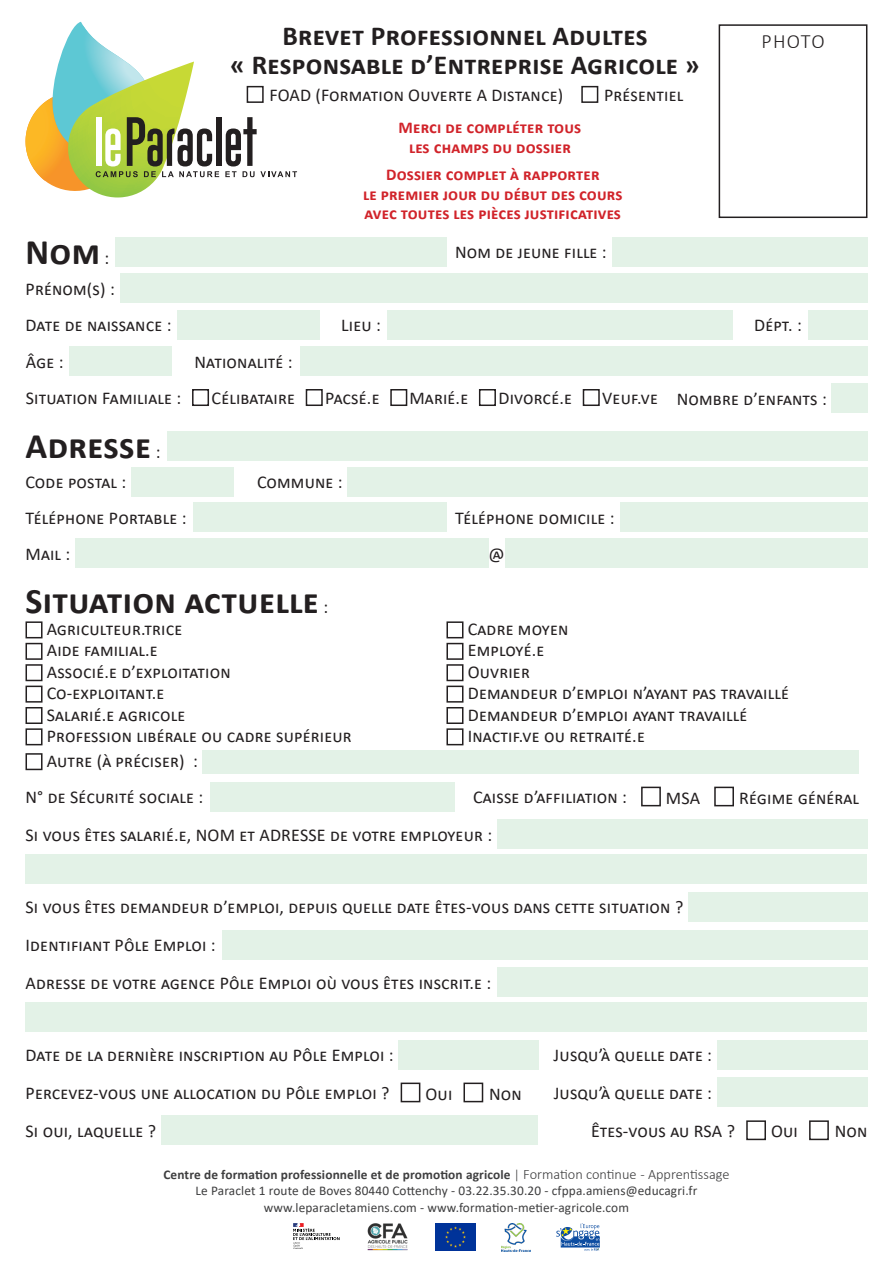
<style>
.page{position:relative;width:893px;height:1263px;background:#fff}
.page>*{position:absolute;margin:0;border:0;box-sizing:border-box;transform-origin:0 0}
.t1{font:700 36px "Calibri";letter-spacing:.01em;color:#231f20}
.t2{font:700 27.6px "Calibri";letter-spacing:.01em;color:#231f20}
.t3{font:300 20.25px "Calibri";letter-spacing:.05em;color:#231f20}
.t4{font:18px "Calibri";letter-spacing:.01em;color:#231f20}
.t5{font:700 16.5px "Calibri";letter-spacing:.01em;color:#d1232a}
.t6{font:13.35px "Calibri";letter-spacing:.01em;color:#3e3e3f}
.t7{font:700 13.35px "Calibri";color:#3e3e3f}
.s1{font-weight:400;font-size:18px}
.s2{font-weight:300}
.s3{font-weight:300;font-size:14.4px}
</style>
<div class="page">
<div style="left:216px;top:117px;width:6px;height:49px;background:#231f20"></div>
<svg style="left:225px;top:117px;width:72px;height:60px"></svg>
<svg style="left:26px;top:22px;width:193px;height:175px"></svg>
<div style="left:719px;top:24px;width:148px;height:194px;border:2px solid #231f20"></div>
<div style="left:612px;top:237px;width:255px;height:30px;background:#e3f2e7"></div>
<div style="left:115px;top:237px;width:331px;height:30px;background:#e3f2e7"></div>
<div style="left:178px;top:310px;width:142px;height:29px;background:#e3f2e7"></div>
<div style="left:387px;top:310px;width:346px;height:29px;background:#e3f2e7"></div>
<div style="left:808px;top:310px;width:59px;height:29px;background:#e3f2e7"></div>
<div style="left:120px;top:273px;width:747px;height:30px;background:#e3f2e7"></div>
<div style="left:69px;top:346px;width:103px;height:30px;background:#e3f2e7"></div>
<div style="left:300px;top:346px;width:567px;height:30px;background:#e3f2e7"></div>
<div style="left:831px;top:383px;width:36px;height:29px;background:#e3f2e7"></div>
<div style="left:390px;top:389px;width:17px;height:17px;border:2px solid #231f20"></div>
<div style="left:192px;top:389px;width:17px;height:17px;border:2px solid #231f20"></div>
<div style="left:479px;top:389px;width:17px;height:17px;border:1px solid #231f20"></div>
<div style="left:583px;top:389px;width:17px;height:17px;border:2px solid #231f20"></div>
<div style="left:306px;top:389px;width:17px;height:17px;border:2px solid #231f20"></div>
<div style="left:131px;top:467px;width:103px;height:29px;background:#e3f2e7"></div>
<div style="left:347px;top:467px;width:520px;height:29px;background:#e3f2e7"></div>
<div style="left:193px;top:502px;width:253px;height:30px;background:#e3f2e7"></div>
<div style="left:620px;top:502px;width:247px;height:30px;background:#e3f2e7"></div>
<div style="left:75px;top:538px;width:414px;height:30px;background:#e3f2e7"></div>
<div style="left:505px;top:538px;width:362px;height:30px;background:#e3f2e7"></div>
<div style="left:167px;top:431px;width:700px;height:30px;background:#e3f2e7"></div>
<div style="left:26px;top:686px;width:17px;height:17px;border:2px solid #231f20"></div>
<div style="left:26px;top:707px;width:17px;height:17px;border:2px solid #231f20"></div>
<div style="left:26px;top:728px;width:17px;height:17px;border:2px solid #231f20"></div>
<div style="left:446px;top:621px;width:17px;height:17px;border:2px solid #231f20"></div>
<div style="left:26px;top:621px;width:17px;height:17px;border:2px solid #231f20"></div>
<div style="left:26px;top:643px;width:17px;height:17px;border:2px solid #231f20"></div>
<div style="left:26px;top:664px;width:17px;height:17px;border:2px solid #231f20"></div>
<div style="left:446px;top:707px;width:17px;height:17px;border:2px solid #231f20"></div>
<div style="left:446px;top:728px;width:17px;height:17px;border:2px solid #231f20"></div>
<div style="left:446px;top:643px;width:17px;height:17px;border:2px solid #231f20"></div>
<div style="left:446px;top:664px;width:17px;height:17px;border:2px solid #231f20"></div>
<div style="left:446px;top:686px;width:17px;height:17px;border:2px solid #231f20"></div>
<div style="left:26px;top:753px;width:17px;height:17px;border:2px solid #231f20"></div>
<div style="left:202px;top:750px;width:657px;height:23px;background:#e3f2e7"></div>
<div style="left:210px;top:782px;width:245px;height:29px;background:#e3f2e7"></div>
<div style="left:641px;top:787px;width:20px;height:19px;border:2px solid #231f20"></div>
<div style="left:714px;top:787px;width:20px;height:19px;border:2px solid #231f20"></div>
<div style="left:497px;top:819px;width:370px;height:30px;background:#e3f2e7"></div>
<div style="left:26px;top:854px;width:841px;height:30px;background:#e3f2e7"></div>
<div style="left:688px;top:892px;width:179px;height:29px;background:#e3f2e7"></div>
<div style="left:222px;top:929px;width:645px;height:30px;background:#e3f2e7"></div>
<div style="left:497px;top:967px;width:370px;height:30px;background:#e3f2e7"></div>
<div style="left:26px;top:1002px;width:841px;height:30px;background:#e3f2e7"></div>
<div style="left:398px;top:1040px;width:140px;height:29px;background:#e3f2e7"></div>
<div style="left:717px;top:1040px;width:150px;height:29px;background:#e3f2e7"></div>
<div style="left:717px;top:1077px;width:150px;height:30px;background:#e3f2e7"></div>
<div style="left:401px;top:1082px;width:19px;height:20px;border:2px solid #231f20"></div>
<div style="left:463px;top:1082px;width:20px;height:20px;border:2px solid #231f20"></div>
<div style="left:162px;top:1115px;width:376px;height:30px;background:#e3f2e7"></div>
<div style="left:746px;top:1120px;width:20px;height:20px;border:2px solid #231f20"></div>
<div style="left:809px;top:1120px;width:20px;height:20px;border:2px solid #231f20"></div>
<div style="left:247px;top:86px;width:17px;height:17px;border:2px solid #231f20"></div>
<div style="left:581px;top:86px;width:17px;height:17px;border:2px solid #231f20"></div>
<img style="left:367px;top:1223px;width:41px;height:27px">
<img style="left:435px;top:1223px;width:41px;height:27px">
<img style="left:501px;top:1223px;width:29px;height:29px">
<svg style="left:556px;top:1223px;width:44px;height:28px"></svg>
<svg style="left:293px;top:1223px;width:47px;height:26px"></svg>
<p class="t2" style="left:282px;top:16px;width:367px">Brevet Professionnel Adultes</p>
<p class="t3" style="left:761px;top:29px;width:65px">PHOTO</p>
<p class="t2" style="left:230px;top:45px;width:471px">« Responsable d’Entreprise Agricole »</p>
<p class="t4" style="left:269px;top:83px;width:295px">FOAD (Formation Ouverte A Distance)</p>
<p class="t4" style="left:604px;top:83px;width:81px">Présentiel</p>
<p class="t5" style="left:399px;top:116px;width:184px">Merci de compléter tous</p>
<p class="t5" style="left:409px;top:136px;width:163px">les champs du dossier</p>
<p class="t5" style="left:386px;top:163px;width:215px">Dossier complet à rapporter</p>
<p class="t5" style="left:363px;top:182px;width:261px">le premier jour du début des cours</p>
<p class="t5" style="left:365px;top:202px;width:258px">avec toutes les pièces justificatives</p>
<p class="t1" style="left:26px;top:226px;width:76px">Nom</p>
<p class="t4" style="left:455px;top:240px;width:153px">Nom de jeune fille :</p>
<p class="t4" style="left:105px;top:245px;width:6px">:</p>
<p class="t4" style="left:26px;top:276px;width:91px">Prénom(s) :</p>
<p class="t4" style="left:26px;top:313px;width:148px">Date de naissance :</p>
<p class="t4" style="left:341px;top:313px;width:41px">Lieu :</p>
<p class="t4" style="left:754px;top:313px;width:49px">Dépt. :</p>
<p class="t4" style="left:26px;top:349px;width:39px">Âge :</p>
<p class="t4" style="left:194px;top:349px;width:100px">Nationalité :</p>
<p class="t4" style="left:26px;top:386px;width:157px">Situation Familiale :</p>
<p class="t4" style="left:212px;top:386px;width:85px">Célibataire</p>
<p class="t4" style="left:325px;top:386px;width:56px">Pacsé.e</p>
<p class="t4" style="left:409px;top:386px;width:60px">Marié.e</p>
<p class="t4" style="left:498px;top:386px;width:75px">Divorcé.e</p>
<p class="t4" style="left:602px;top:386px;width:57px">Veuf.ve</p>
<p class="t4" style="left:677px;top:386px;width:152px">Nombre d’enfants :</p>
<p class="t1" style="left:26px;top:421px;width:137px">Adresse <span class="s1">:</span></p>
<p class="t4" style="left:26px;top:470px;width:102px">Code postal :</p>
<p class="t4" style="left:257px;top:470px;width:87px">Commune :</p>
<p class="t4" style="left:26px;top:505px;width:163px">Téléphone Portable :</p>
<p class="t4" style="left:455px;top:505px;width:161px">Téléphone domicile :</p>
<p class="t4" style="left:26px;top:541px;width:46px">Mail :</p>
<p class="t4" style="left:489px;top:541px;width:18px">@</p>
<p class="t1" style="left:26px;top:576px;width:304px">Situation actuelle <span class="s1">:</span></p>
<p class="t4" style="left:47px;top:616px;width:137px">Agriculteur.trice</p>
<p class="t4" style="left:468px;top:616px;width:102px">Cadre moyen</p>
<p class="t4" style="left:47px;top:638px;width:112px">Aide familial.e</p>
<p class="t4" style="left:47px;top:659px;width:185px">Associé.e d’exploitation</p>
<p class="t4" style="left:468px;top:702px;width:281px">Demandeur d’emploi ayant travaillé</p>
<p class="t4" style="left:468px;top:723px;width:179px">Inactif.ve ou retraité.e</p>
<p class="t4" style="left:468px;top:638px;width:78px">Employé.e</p>
<p class="t4" style="left:468px;top:659px;width:64px">Ouvrier</p>
<p class="t4" style="left:468px;top:681px;width:323px">Demandeur d’emploi n’ayant pas travaillé</p>
<p class="t4" style="left:47px;top:681px;width:119px">Co-exploitant.e</p>
<p class="t4" style="left:47px;top:702px;width:140px">Salarié.e agricole</p>
<p class="t4" style="left:47px;top:723px;width:306px">Profession libérale ou cadre supérieur</p>
<p class="t4" style="left:47px;top:748px;width:153px">Autre (à préciser) :</p>
<p class="t4" style="left:26px;top:785px;width:179px">N° de Sécurité sociale :</p>
<p class="t4" style="left:473px;top:785px;width:156px">Caisse d’affiliation :</p>
<p class="t4" style="left:666px;top:785px;width:36px">MSA</p>
<p class="t4" style="left:739px;top:785px;width:121px">Régime général</p>
<p class="t4" style="left:26px;top:823px;width:468px">Si vous êtes salarié.e, NOM et ADRESSE de votre employeur :</p>
<p class="t4" style="left:26px;top:895px;width:659px">Si vous êtes demandeur d’emploi, depuis quelle date êtes-vous dans cette situation ?</p>
<p class="t4" style="left:26px;top:933px;width:192px">Identifiant Pôle Emploi :</p>
<p class="t4" style="left:26px;top:970px;width:467px">Adresse de votre agence Pôle Emploi où vous êtes inscrit.e :</p>
<p class="t4" style="left:26px;top:1043px;width:370px">Date de la dernière inscription au Pôle Emploi :</p>
<p class="t4" style="left:554px;top:1043px;width:160px">Jusqu’à quelle date :</p>
<p class="t4" style="left:26px;top:1081px;width:365px">Percevez-vous une allocation du Pôle emploi ?</p>
<p class="t4" style="left:425px;top:1081px;width:28px">Oui</p>
<p class="t4" style="left:489px;top:1081px;width:34px">Non</p>
<p class="t4" style="left:554px;top:1081px;width:160px">Jusqu’à quelle date :</p>
<p class="t4" style="left:26px;top:1118px;width:132px">Si oui, laquelle ?</p>
<p class="t4" style="left:591px;top:1118px;width:146px">Êtes-vous au RSA ?</p>
<p class="t4" style="left:771px;top:1119px;width:28px">Oui</p>
<p class="t4" style="left:835px;top:1119px;width:34px">Non</p>
<p class="t7" style="left:163px;top:1165px;width:568px">Centre de formation professionnelle et de promotion agricole <span class="s2">|</span> <span class="s3">Formation continue - Apprentissage</span></p>
<p class="t6" style="left:196px;top:1181px;width:503px">Le Paraclet 1 route de Boves 80440 Cottenchy - 03.22.35.30.20 - cfppa.amiens@educagri.fr</p>
<p class="t6" style="left:264px;top:1198px;width:367px">www.leparacletamiens.com - www.formation-metier-agricole.com</p>
</div>
